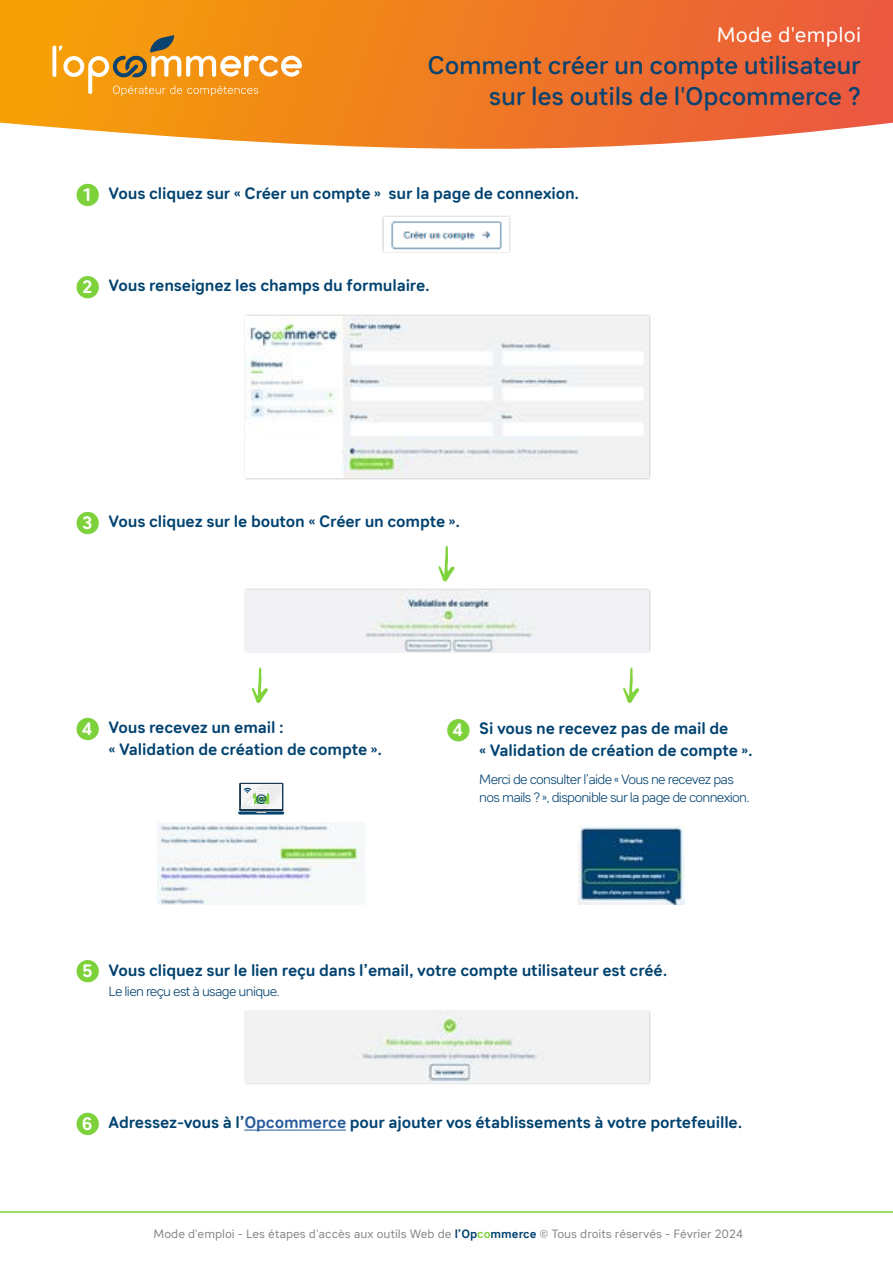
<style>
.page{position:relative;width:893px;height:1263px;background:#fff}
.page>*{position:absolute;margin:0;border:0;box-sizing:border-box;transform-origin:0 0}
.t1{font:500 25.5px/31.5px "Sebino Soft";letter-spacing:-.01em;color:#0a4270;text-align:right}
.t2{font:21px "Sebino Soft";letter-spacing:.01em;color:#fff}
.t3{font:700 18px "Sebino Soft";color:#fff}
.t4{font:700 16.5px/22.5px "Sebino Soft";letter-spacing:-.01em;color:#004270}
.t5{font:300 13.5px/18px "Sebino";letter-spacing:-.05em;color:#004270}
.t6{font:12px "Sebino";color:#878787}
.t7{font:800 12px "Sebino";color:#09426e}
.s1{color:#275b9b}
.s2{font-weight:700;color:#004270}
.s3{font-weight:700;color:#80d33a}
</style>
<div class="page">
<svg style="left:0;top:0;width:893px;height:149px;background:#f08333"></svg>
<svg style="left:52px;top:35px;width:250px;height:61px;background:#eca137"></svg>
<svg style="left:252px;top:667px;width:16px;height:36px"></svg>
<svg style="left:623px;top:667px;width:16px;height:36px"></svg>
<svg style="left:438px;top:546px;width:17px;height:35px"></svg>
<div style="left:239px;top:783px;width:44px;height:28px;background:#1a3854"></div>
<svg style="left:238px;top:784px;width:46px;height:30px"></svg>
<div style="left:77px;top:184px;width:22px;height:22px;background:#7dd23b;border-radius:50%"></div>
<div style="left:77px;top:276px;width:22px;height:22px;background:#7dd23b;border-radius:50%"></div>
<div style="left:77px;top:512px;width:22px;height:22px;background:#7dd23b;border-radius:50%"></div>
<div style="left:77px;top:718px;width:22px;height:22px;background:#7dd23b;border-radius:50%"></div>
<div style="left:77px;top:960px;width:22px;height:22px;background:#7dd23b;border-radius:50%"></div>
<div style="left:77px;top:1113px;width:22px;height:22px;background:#7dd23b;border-radius:50%"></div>
<div style="left:447px;top:719px;width:23px;height:22px;background:#7dd23b;border-radius:50%"></div>
<hr style="left:244px;top:1130px;width:102px;height:1px;background:#275b9b">
<div style="left:382px;top:216px;width:129px;height:37px;background:#000;opacity:.25"></div>
<img style="left:384px;top:217px;width:125px;height:34px">
<div style="left:244px;top:315px;width:407px;height:165px;background:#000;opacity:.25"></div>
<img style="left:246px;top:316px;width:403px;height:162px">
<div style="left:244px;top:588px;width:407px;height:65px;background:#000;opacity:.25"></div>
<img style="left:246px;top:590px;width:403px;height:61px">
<img style="left:578px;top:826px;width:106px;height:78px">
<div style="left:244px;top:1010px;width:407px;height:75px;background:#000;opacity:.25"></div>
<img style="left:246px;top:1012px;width:403px;height:71px">
<img style="left:158px;top:823px;width:207px;height:82px">
<hr style="left:0;top:1211px;width:893px;height:2px;background:#80d33a">
<p class="t2" style="left:717px;top:23px;width:146px">Mode d'emploi</p>
<h1 class="t1" style="left:427px;top:50px;width:435px">Comment créer un compte utilisateur sur les outils de l'Opcommerce ?</h1>
<p class="t3" style="left:83px;top:185px;width:10px">1</p>
<p class="t4" style="left:109px;top:183px;width:472px">Vous cliquez sur « Créer un compte » sur la page de connexion.</p>
<p class="t3" style="left:82px;top:277px;width:12px">2</p>
<p class="t4" style="left:109px;top:275px;width:323px">Vous renseignez les champs du formulaire.</p>
<p class="t3" style="left:82px;top:513px;width:12px">3</p>
<p class="t4" style="left:109px;top:510px;width:353px">Vous cliquez sur le bouton « Créer un compte ».</p>
<p class="t3" style="left:82px;top:719px;width:12px">4</p>
<p class="t4" style="left:109px;top:716px;width:275px">Vous recevez un email :<br>« Validation de création de compte ».</p>
<p class="t7" style="left:256px;top:792px;width:13px">@</p>
<p class="t3" style="left:453px;top:720px;width:12px">4</p>
<p class="t4" style="left:479px;top:717px;width:275px">Si vous ne recevez pas de mail de<br>« Validation de création de compte ».</p>
<p class="t5" style="left:479px;top:771px;width:272px">Merci de consulter l’aide « Vous ne recevez pas nos mails ? », disponible sur la page de connexion.</p>
<p class="t3" style="left:82px;top:961px;width:12px">5</p>
<p class="t4" style="left:109px;top:959px;width:560px">Vous cliquez sur le lien reçu dans l’email, votre compte utilisateur est créé.</p>
<p class="t5" style="left:109px;top:983px;width:173px">Le lien reçu est à usage unique.</p>
<p class="t3" style="left:82px;top:1114px;width:12px">6</p>
<p class="t4" style="left:109px;top:1112px;width:635px">Adressez-vous à l’<span class="s1">Opcommerce</span> pour ajouter vos établissements à votre portefeuille.</p>
<p class="t6" style="left:154px;top:1227px;width:591px">Mode d'emploi - Les étapes d'accès aux outils Web de <span class="s2">l’Op</span><span class="s3">co</span><span class="s2">mmerce</span> © Tous droits réservés - Février 2024</p>
</div>
